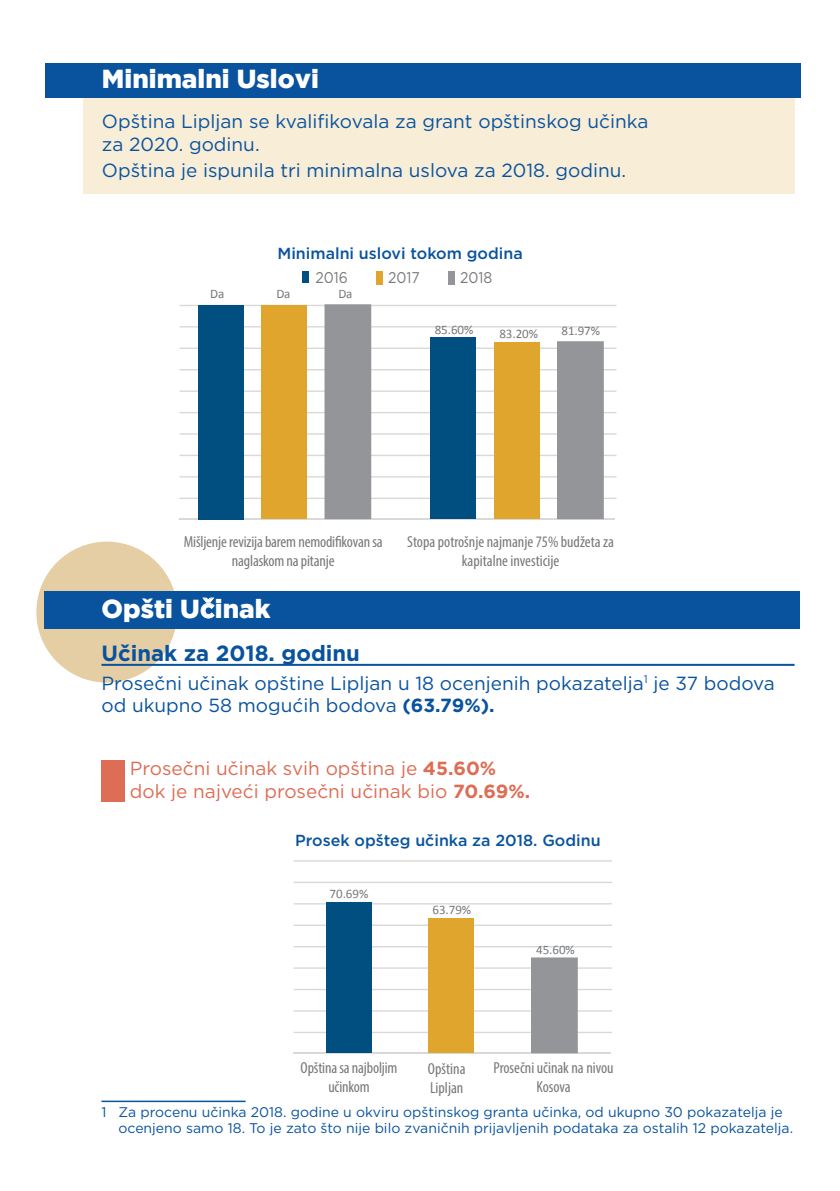
<style>
.page{position:relative;width:840px;height:1191px;background:#fff}
.page>*{position:absolute;margin:0;border:0;box-sizing:border-box;transform-origin:0 0}
.t1{font:900 26px "Gotham";color:#fff}
.t2{font:700 22px "Gotham";color:#09539e}
.t3{font:19px/22.8px "Gotham";color:#09539e}
.t4{font:19px/22.8px "Gotham";color:#dd6d54}
.t5{font:condensed 16px/19.2px "Myriad Pro";letter-spacing:-.01em;color:#77787b;text-align:center}
.t6{font:500 16px "Gotham";color:#09539e}
.t7{font:15.6px "Gotham";color:#77797c;scale:.9 1}
.t8{font:14px/15.6px "Gotham";color:#09539e}
.t9{font:13px "Calibri";letter-spacing:-.005em;color:#77797c}
.t10{font:13px "Calibri";color:#77787b}
.s1{font-weight:700}
</style>
<div class="page">
<div style="left:83px;top:96px;width:711px;height:98px;background:#f8edd7"></div>
<div style="left:36px;top:541px;width:141px;height:141px;background:#e5cda4;border-radius:50%"></div>
<div style="left:45px;top:64px;width:754px;height:34px;background:#09539e"></div>
<div style="left:45px;top:591px;width:754px;height:37px;background:#09539e"></div>
<svg style="left:200px;top:597px;width:15px;height:21px"></svg>
<hr style="left:101px;top:1100px;width:144px;height:2px;background:#09539e">
<hr style="left:101px;top:664px;width:693px;height:2px;background:#09539e">
<div style="left:101px;top:759px;width:24px;height:42px;background:#dd6d54"></div>
<hr style="left:293px;top:1052px;width:317px;height:1px;background:#d9d9d8">
<hr style="left:293px;top:860px;width:319px;height:1px;background:#d9d9d8">
<hr style="left:293px;top:881px;width:319px;height:2px;background:#d9d9d8">
<hr style="left:293px;top:903px;width:319px;height:1px;background:#d9d9d8">
<hr style="left:293px;top:924px;width:319px;height:2px;background:#d9d9d8">
<hr style="left:293px;top:946px;width:319px;height:1px;background:#d9d9d8">
<hr style="left:293px;top:967px;width:319px;height:1px;background:#d9d9d8">
<hr style="left:293px;top:988px;width:319px;height:2px;background:#d9d9d8">
<hr style="left:293px;top:1010px;width:319px;height:1px;background:#d9d9d8">
<hr style="left:293px;top:1031px;width:319px;height:2px;background:#d9d9d8">
<div style="left:326px;top:902px;width:46px;height:150px;background:#004f80"></div>
<div style="left:428px;top:918px;width:45px;height:134px;background:#e0a52c"></div>
<div style="left:531px;top:958px;width:46px;height:94px;background:#939598"></div>
<div style="left:531px;top:957px;width:46px;height:96px;border:1px solid #939598"></div>
<hr style="left:179px;top:518px;width:435px;height:2px;background:#dcddde">
<hr style="left:179px;top:518px;width:435px;height:1px;background:#d9d9d8">
<hr style="left:179px;top:305px;width:437px;height:1px;background:#d9d9d8">
<hr style="left:179px;top:326px;width:437px;height:1px;background:#d9d9d8">
<hr style="left:179px;top:347px;width:437px;height:2px;background:#d9d9d8">
<hr style="left:179px;top:369px;width:437px;height:1px;background:#d9d9d8">
<hr style="left:179px;top:390px;width:437px;height:2px;background:#d9d9d8">
<hr style="left:179px;top:412px;width:437px;height:1px;background:#d9d9d8">
<hr style="left:179px;top:433px;width:437px;height:2px;background:#d9d9d8">
<hr style="left:179px;top:455px;width:437px;height:1px;background:#d9d9d8">
<hr style="left:179px;top:476px;width:437px;height:1px;background:#d9d9d8">
<hr style="left:179px;top:497px;width:437px;height:2px;background:#d9d9d8">
<div style="left:302px;top:271px;width:7px;height:13px;background:#004f80"></div>
<div style="left:376px;top:271px;width:7px;height:13px;background:#e0a52c"></div>
<div style="left:448px;top:271px;width:7px;height:13px;background:#939598"></div>
<div style="left:198px;top:305px;width:45px;height:215px;background:#004f80"></div>
<div style="left:261px;top:305px;width:46px;height:213px;background:#e0a52c"></div>
<div style="left:325px;top:305px;width:45px;height:213px;background:#939598"></div>
<div style="left:324px;top:304px;width:47px;height:215px;border:1px solid #939598"></div>
<div style="left:430px;top:337px;width:46px;height:181px;background:#004f80"></div>
<div style="left:494px;top:342px;width:45px;height:176px;background:#e0a52c"></div>
<div style="left:557px;top:342px;width:46px;height:176px;background:#939598"></div>
<div style="left:557px;top:341px;width:46px;height:178px;border:1px solid #939598"></div>
<div style="left:210px;top:283px;width:155px;height:19px;background:#fff"></div>
<h1 class="t1" style="left:102px;top:64px;width:218px">Minimalni Uslovi</h1>
<p class="t3" style="left:102px;top:110px;width:547px">Opština Lipljan se kvalifikovala za grant opštinskog učinka za 2020. godinu.</p>
<p class="t3" style="left:102px;top:158px;width:525px">Opština je ispunila tri minimalna uslova za 2018. godinu.</p>
<p class="t6" style="left:277px;top:243px;width:247px">Minimalni uslovi tokom godina</p>
<p class="t7" style="left:315px;top:267px;width:38px">2016</p>
<p class="t7" style="left:388px;top:267px;width:37px">2017</p>
<p class="t7" style="left:460px;top:267px;width:37px">2018</p>
<p class="t9" style="left:214px;top:283px;width:15px">Po</p>
<p class="t9" style="left:278px;top:283px;width:15px">Po</p>
<p class="t9" style="left:343px;top:283px;width:15px">Po</p>
<p class="t10" style="left:210px;top:285px;width:16px">Da</p>
<p class="t10" style="left:276px;top:285px;width:16px">Da</p>
<p class="t10" style="left:338px;top:285px;width:16px">Da</p>
<p class="t9" style="left:434px;top:321px;width:40px">85.60%</p>
<p class="t9" style="left:499px;top:325px;width:40px">83.20%</p>
<p class="t9" style="left:561px;top:322px;width:40px">81.97%</p>
<p class="t5" style="left:184px;top:532px;width:200px">Mišljenje revizija barem nemodifikovan sa naglaskom na pitanje</p>
<p class="t5" style="left:407px;top:532px;width:208px">Stopa potrošnje najmanje 75% budžeta za kapitalne investicije</p>
<h1 class="t1" style="left:101px;top:593px;width:170px">Opšti U<span class="s1">č</span>inak</h1>
<p class="t2" style="left:101px;top:638px;width:260px">Učinak za 2018. godinu</p>
<p class="t3" style="left:101px;top:671px;width:674px">Prosečni učinak opštine Lipljan u 18 ocenjenih pokazatelja<sup>1</sup> je 37 bodova od ukupno 58 mogućih bodova <span class="s1">(63.79%).</span></p>
<p class="t4" style="left:130px;top:756px;width:401px">Prosečni učinak svih opština je <span class="s1">45.60% </span>dok je najveći prosečni učinak bio <span class="s1">70.69%.</span></p>
<p class="t6" style="left:295px;top:830px;width:307px">Prosek opšteg učinka za 2018. Godinu</p>
<p class="t9" style="left:329px;top:885px;width:40px">70.69%</p>
<p class="t9" style="left:432px;top:901px;width:40px">63.79%</p>
<p class="t9" style="left:536px;top:941px;width:40px">45.60%</p>
<p class="t5" style="left:300px;top:1057px;width:98px">Opština sa najboljim učinkom</p>
<p class="t5" style="left:427px;top:1058px;width:39px;text-align:left">Opština<br>Lipljan</p>
<p class="t5" style="left:493px;top:1058px;width:122px">Prosečni učinak na nivou<br>Kosova</p>
<p class="t8" style="left:118px;top:1104px;width:675px;text-indent:-17px">1 Za procenu učinka 2018. godine u okviru opštinskog granta učinka, od ukupno 30 pokazatelja je ocenjeno samo 18. To je zato što nije bilo zvaničnih prijavljenih podataka za ostalih 12 pokazatelja.</p>
</div>
